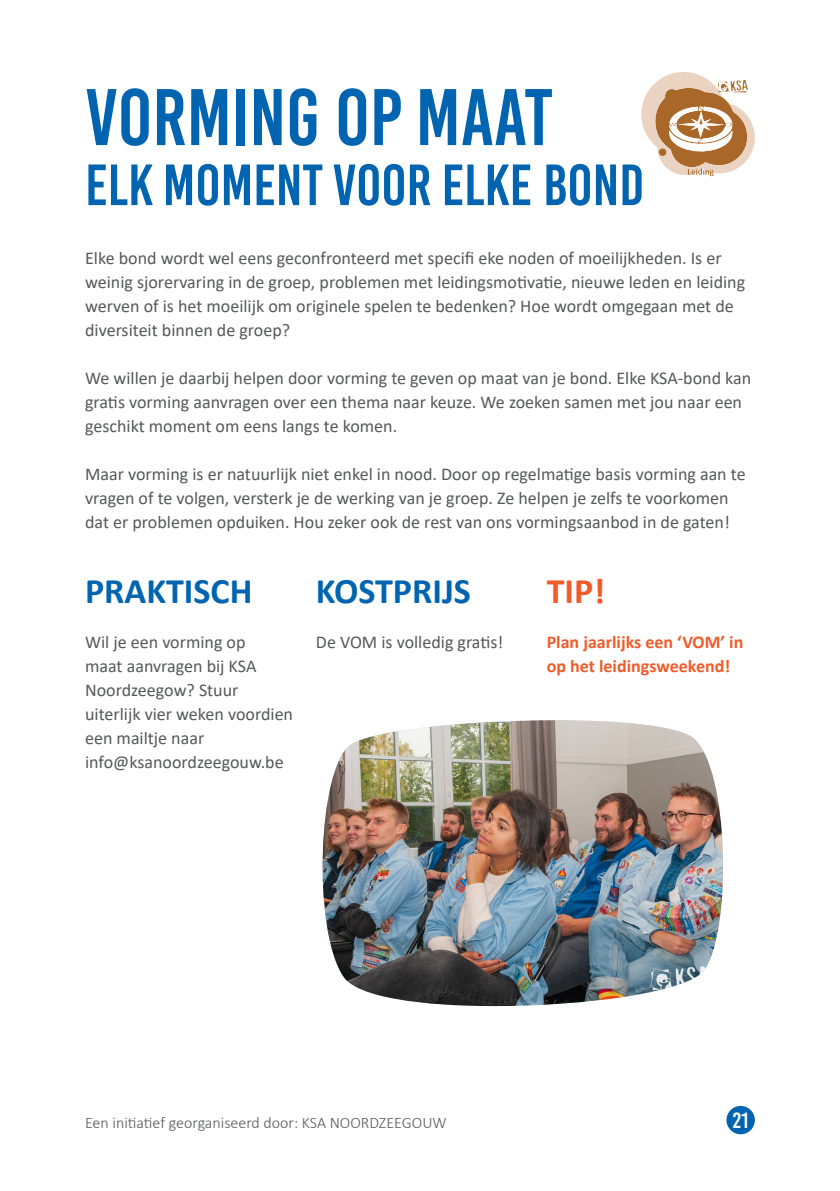
<style>
.page{position:relative;width:840px;height:1191px;background:#fff}
.page>*{position:absolute;margin:0;border:0;box-sizing:border-box;transform-origin:0 0}
.t1{font:80px "Bebas Kai";color:#0164b0}
.t2{font:58px "Bebas Kai";color:#0164b0}
.t3{font:700 36px "Calibri";color:#0164b0}
.t4{font:700 36px "Calibri";color:#f15b2a}
.t5{font:22px "Bebas Kai";color:#fff}
.t6{font:18px/24px "Calibri";color:#57585a}
.t7{font:700 18px/24px "Calibri";color:#f15b2a}
.t8{font:300 16px "Calibri";color:#57585a}
</style>
<div class="page">
<div style="left:726px;top:1106px;width:28px;height:28px;background:#0164b0;border-radius:50%"></div>
<svg style="left:641px;top:72px;width:113px;height:104px"></svg>
<img style="left:322px;top:720px;width:401px;height:286px">
<p class="t1" style="left:85px;top:74px;width:469px">VORMING OP MAAT</p>
<p class="t2" style="left:85px;top:154px;width:560px">ELK MOMENT VOOR ELKE BOND</p>
<p class="t6" style="left:85px;top:246px;width:661px">Elke bond wordt wel eens geconfronteerd met specifi eke noden of moeilijkheden. Is er weinig sjorervaring in de groep, problemen met leidingsmotivatie, nieuwe leden en leiding werven of is het moeilijk om originele spelen te bedenken? Hoe wordt omgegaan met de diversiteit binnen de groep?</p>
<p class="t6" style="left:85px;top:366px;width:667px">We willen je daarbij helpen door vorming te geven op maat van je bond. Elke KSA-bond kan gratis vorming aanvragen over een thema naar keuze. We zoeken samen met jou naar een geschikt moment om eens langs te komen.</p>
<p class="t6" style="left:85px;top:462px;width:661px">Maar vorming is er natuurlijk niet enkel in nood. Door op regelmatige basis vorming aan te vragen of te volgen, versterk je de werking van je groep. Ze helpen je zelfs te voorkomen dat er problemen opduiken. Hou zeker ook de rest van ons vormingsaanbod in de gaten!</p>
<p class="t3" style="left:85px;top:566px;width:169px">PRAKTISCH</p>
<p class="t3" style="left:316px;top:566px;width:156px">KOSTPRIJS</p>
<p class="t4" style="left:546px;top:566px;width:60px">TIP!</p>
<p class="t6" style="left:85px;top:630px;width:209px">Wil je een vorming op<br>maat aanvragen bij KSA<br>Noordzeegow? Stuur uiterlijk vier weken voordien een mailtje naar</p>
<p class="t6" style="left:85px;top:750px;width:200px">info@ksanoordzeegouw.be</p>
<p class="t6" style="left:316px;top:630px;width:189px">De VOM is volledig gratis!</p>
<p class="t7" style="left:546px;top:630px;width:198px">Plan jaarlijks een ‘VOM’ in op het leidingsweekend!</p>
<p class="t8" style="left:85px;top:1113px;width:363px">Een initiatief georganiseerd door: KSA NOORDZEEGOUW</p>
<p class="t5" style="left:732px;top:1108px;width:17px">21</p>
</div>
